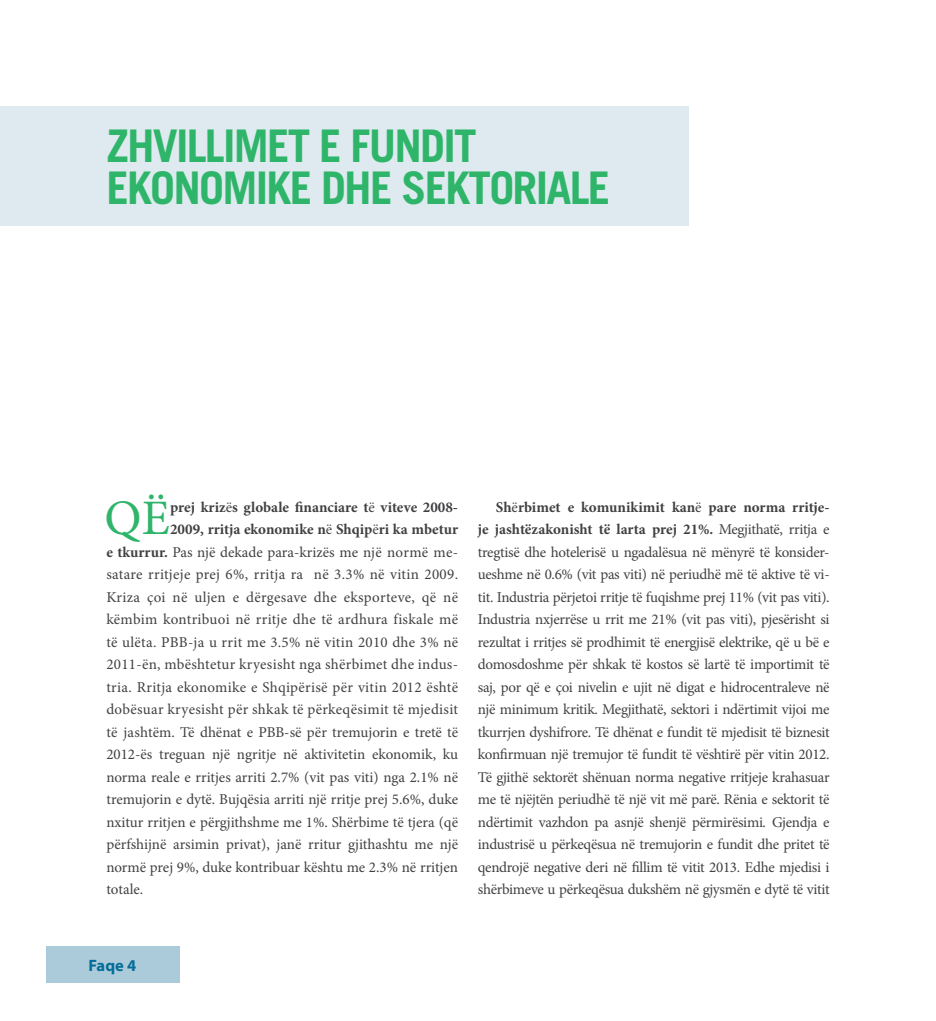
<style>
.page{position:relative;width:936px;height:1021px;background:#fff}
.page>*{position:absolute;margin:0;border:0;box-sizing:border-box;transform-origin:0 0}
.t1{font:49.65px "Minion Pro";color:#2fb56a}
.t2{font:700 45px/42px "Trade Gothic LT Std";letter-spacing:-.04em;color:#2fb56a}
.t3{font:700 16.5px "Myriad Pro";color:#046d98}
.t4{font:15px/22.5px "Minion Pro";letter-spacing:.005em;color:#414042;text-align:justify}
.t5{font:700 15px "Minion Pro";color:#414042}
.s1{font-weight:400}
.s2{font-weight:700}
</style>
<div class="page">
<div style="left:46px;top:946px;width:133px;height:37px;background:#accbda"></div>
<div style="left:0;top:106px;width:689px;height:120px;background:#deeaf0"></div>
<h2 class="t2" style="left:106px;top:124px;width:505px">ZHVILLIMET E FUNDIT<br>EKONOMIKE DHE SEKTORIALE</h2>
<h1 class="t1" style="left:104px;top:485px;width:67px">Që</h1>
<p class="t5" style="left:170px;top:496px;width:289px">prej kriz<span class="s1">ë</span>s globale financiare t<span class="s1">ë</span> viteve 2008-</p>
<p class="t5" style="left:170px;top:518px;width:289px">2009, rritja ekonomike n<span class="s1">ë</span> Shqip<span class="s1">ë</span>ri ka mbetur</p>
<p class="t4" style="left:106px;top:540px;width:353px"><span class="s2">e tkurrur.</span> Pas një dekade para-krizës me një normë me-</p>
<p class="t4" style="left:106px;top:563px;width:353px">satare rritjeje prej 6%, rritja ra në 3.3% në vitin 2009.</p>
<p class="t4" style="left:106px;top:585px;width:353px">Kriza çoi në uljen e dërgesave dhe eksporteve, që në</p>
<p class="t4" style="left:106px;top:608px;width:353px">këmbim kontribuoi në rritje dhe të ardhura fiskale më</p>
<p class="t4" style="left:106px;top:630px;width:353px">të ulëta. PBB-ja u rrit me 3.5% në vitin 2010 dhe 3% në</p>
<p class="t4" style="left:106px;top:653px;width:353px">2011-ën, mbështetur kryesisht nga shërbimet dhe indus-</p>
<p class="t4" style="left:106px;top:675px;width:353px">tria. Rritja ekonomike e Shqipërisë për vitin 2012 është</p>
<p class="t4" style="left:106px;top:698px;width:353px">dobësuar kryesisht për shkak të përkeqësimit të mjedisit</p>
<p class="t4" style="left:106px;top:720px;width:353px">të jashtëm. Të dhënat e PBB-së për tremujorin e tretë të</p>
<p class="t4" style="left:106px;top:743px;width:353px">2012-ës treguan një ngritje në aktivitetin ekonomik, ku</p>
<p class="t4" style="left:106px;top:765px;width:353px">norma reale e rritjes arriti 2.7% (vit pas viti) nga 2.1% në</p>
<p class="t4" style="left:106px;top:788px;width:353px">tremujorin e dytë. Bujqësia arriti një rritje prej 5.6%, duke</p>
<p class="t4" style="left:106px;top:810px;width:353px">nxitur rritjen e përgjithshme me 1%. Shërbime të tjera (që</p>
<p class="t4" style="left:106px;top:833px;width:353px">përfshijnë arsimin privat), janë rritur gjithashtu me një</p>
<p class="t4" style="left:106px;top:855px;width:353px">normë prej 9%, duke kontribuar kështu me 2.3% në rritjen</p>
<p class="t4" style="left:106px;top:878px;width:38px">totale.</p>
<p class="t4" style="left:478px;top:495px;width:353px;text-indent:18px"><span class="s2">Sh</span>ë<span class="s2">rbimet e komunikimit kan</span>ë <span class="s2">pare norma rritje&shy;je jashtëzakonisht të larta prej 21%.</span> Megjithatë, rritja e tregtisë dhe hotelerisë u ngadalësua në mënyrë të konsider&shy;ueshme në 0.6% (vit pas viti) në periudhë më të aktive të vi&shy;tit. Industria përjetoi rritje të fuqishme prej 11% (vit pas viti).<br>Industria nxjerrëse u rrit me 21% (vit pas viti), pjesërisht si rezultat i rritjes së prodhimit të energjisë elektrike, që u bë e domosdoshme për shkak të kostos së lartë të importimit të saj, por që e çoi nivelin e ujit në digat e hidrocentraleve në një minimum kritik. Megjithatë, sektori i ndërtimit vijoi me tkurrjen dyshifrore. Të dhënat e fundit të mjedisit të biznesit konfirmuan një tremujor të fundit të vështirë për vitin 2012.<br>Të gjithë sektorët shënuan norma negative rritjeje krahasuar me të njëjtën periudhë të një vit më parë. Rënia e sektorit të ndërtimit vazhdon pa asnjë shenjë përmirësimi. Gjendja e industrisë u përkeqësua në tremujorin e fundit dhe pritet të qendrojë negative deri në fillim të vitit 2013. Edhe mjedisi i shërbimeve u përkeqësua dukshëm në gjysmën e dytë të vitit</p>
<p class="t3" style="left:89px;top:954px;width:49px">Faqe 4</p>
</div>
